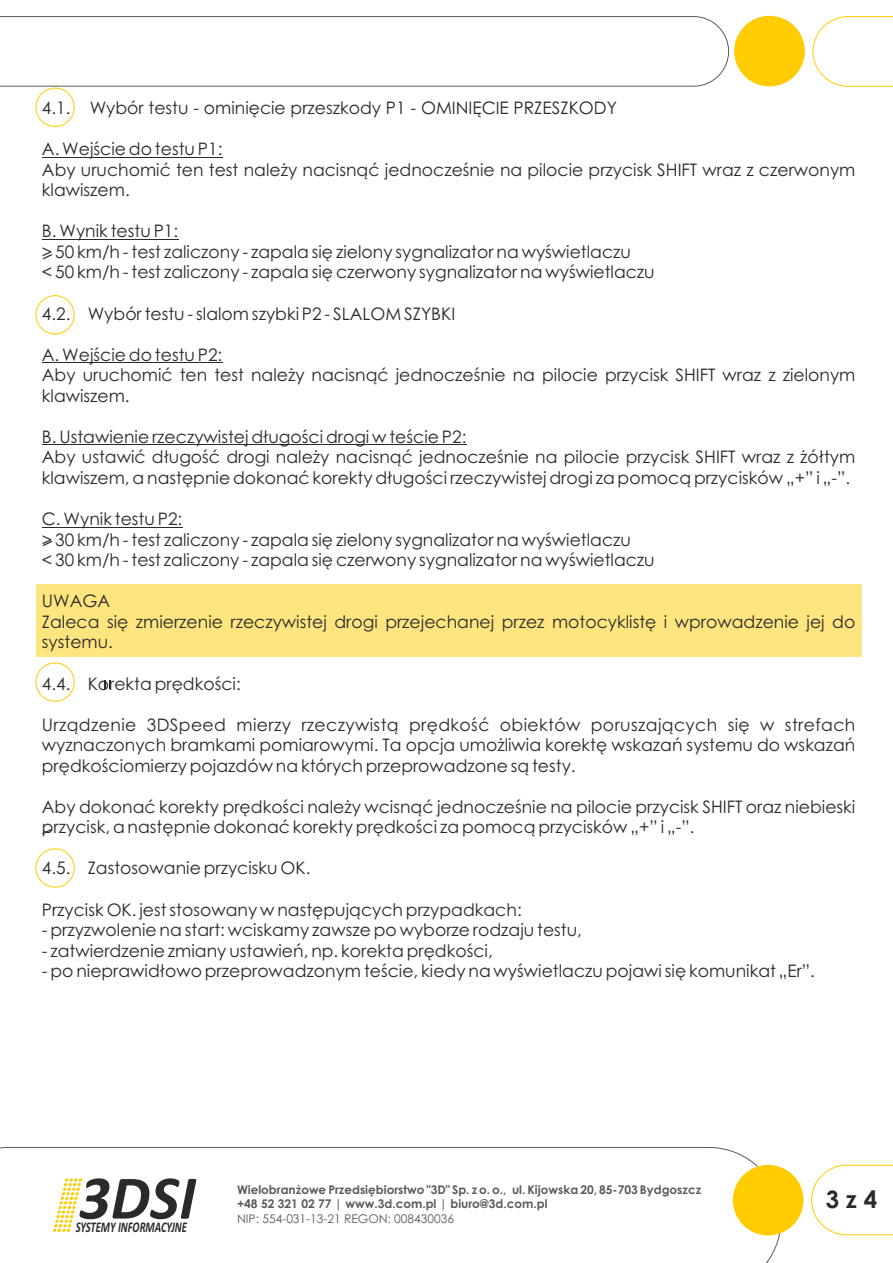
<style>
.page{position:relative;width:893px;height:1263px;background:#fff}
.page>*{position:absolute;margin:0;border:0;box-sizing:border-box;transform-origin:0 0}
.t1{font:italic 700 62.55px "Calibri";color:#2b2a29}
.t2{font:700 24px "Century Gothic";color:#2b2a29}
.t3{font:17.25px/20.5px "Century Gothic";color:#2b2a29}
.t4{font:italic 700 14.85px "Calibri";color:#2b2a29;scale:.71 1}
.t5{font:700 12px "Century Gothic";color:#5b5b5b}
.t6{font:12px "Century Gothic";color:#5b5b5b}
</style>
<div class="page">
<div style="left:36px;top:584px;width:825px;height:72px;background:#fee580"></div>
<svg style="left:813px;top:16px;width:80px;height:70px"></svg>
<svg style="left:0;top:16px;width:729px;height:70px"></svg>
<div style="left:734px;top:16px;width:70px;height:70px;background:#fecc00;border:1px solid #fecc00;border-radius:50%"></div>
<svg style="left:811px;top:1165px;width:82px;height:70px"></svg>
<svg style="left:0;top:1147px;width:781px;height:116px"></svg>
<div style="left:733px;top:1165px;width:70px;height:70px;background:#fecc00;border:1px solid #fecc00;border-radius:50%"></div>
<svg style="left:53px;top:1178px;width:29px;height:54px"></svg>
<hr style="left:42px;top:157px;width:180px;height:1px;background:#2b2a29">
<hr style="left:42px;top:239px;width:136px;height:1px;background:#2b2a29">
<hr style="left:42px;top:362px;width:180px;height:1px;background:#2b2a29">
<hr style="left:42px;top:444px;width:424px;height:1px;background:#2b2a29">
<hr style="left:42px;top:527px;width:140px;height:1px;background:#2b2a29">
<div style="left:36px;top:88px;width:38px;height:39px;border:1px solid #fecc00;border-radius:50%"></div>
<div style="left:36px;top:295px;width:38px;height:39px;border:1px solid #fecc00;border-radius:50%"></div>
<div style="left:36px;top:663px;width:38px;height:38px;border:1px solid #fecc00;border-radius:50%"></div>
<svg style="left:42px;top:254px;width:11px;height:6px"></svg>
<svg style="left:42px;top:540px;width:11px;height:7px"></svg>
<svg style="left:105px;top:680px;width:6px;height:8px"></svg>
<svg style="left:42px;top:829px;width:10px;height:6px"></svg>
<div style="left:36px;top:849px;width:38px;height:38px;border:1px solid #fecc00;border-radius:50%"></div>
<p class="t3" style="left:42px;top:99px;width:576px">4.1. Wybór testu - ominięcie przeszkody P1 - OMINIĘCIE PRZESZKODY</p>
<p class="t3" style="left:42px;top:140px;width:182px">A. Wejście do testu P1:</p>
<p class="t3" style="left:42px;top:161px;width:815px">Aby uruchomić ten test należy nacisnąć jednocześnie na pilocie przycisk SHIFT wraz z czerwonym klawiszem.</p>
<p class="t3" style="left:42px;top:222px;width:138px">B. Wynik testu P1:</p>
<p class="t3" style="left:42px;top:263px;width:614px">&lt; 50 km/h - test zaliczony - zapala się czerwony sygnalizator na wyświetlaczu</p>
<p class="t3" style="left:42px;top:305px;width:415px">4.2. Wybór testu - slalom szybki P2 - SLALOM SZYBKI</p>
<p class="t3" style="left:42px;top:346px;width:815px">A. Wejście do testu P2:<br>Aby uruchomić ten test należy nacisnąć jednocześnie na pilocie przycisk SHIFT wraz z zielonym klawiszem.</p>
<p class="t3" style="left:42px;top:243px;width:591px">&gt; 50 km/h - test zaliczony - zapala się zielony sygnalizator na wyświetlaczu</p>
<p class="t3" style="left:42px;top:428px;width:426px">B. Ustawienie rzeczywistej długości drogi w teście P2:</p>
<p class="t3" style="left:42px;top:448px;width:815px">Aby ustawić długość drogi należy nacisnąć jednocześnie na pilocie przycisk SHIFT wraz z żółtym klawiszem, a następnie dokonać korekty długości rzeczywistej drogi za pomocą przycisków „+” i „-”.</p>
<p class="t3" style="left:42px;top:510px;width:591px">C. Wynik testu P2:<br>&gt; 30 km/h - test zaliczony - zapala się zielony sygnalizator na wyświetlaczu</p>
<p class="t3" style="left:42px;top:551px;width:614px">&lt; 30 km/h - test zaliczony - zapala się czerwony sygnalizator na wyświetlaczu</p>
<p class="t3" style="left:42px;top:592px;width:70px">UWAGA</p>
<p class="t3" style="left:42px;top:613px;width:815px">Zaleca się zmierzenie rzeczywistej drogi przejechanej przez motocyklistę i wprowadzenie jej do systemu.</p>
<p class="t3" style="left:42px;top:674px;width:200px">4.4. Korekta prędkości:</p>
<p class="t3" style="left:42px;top:716px;width:815px;text-align:justify">Urządzenie 3DSpeed mierzy rzeczywistą prędkość obiektów poruszających się w strefach wyznaczonych bramkami pomiarowymi. Ta opcja umożliwia korektę wskazań systemu do wskazań prędkościomierzy pojazdów na których przeprowadzone są testy.</p>
<p class="t3" style="left:42px;top:798px;width:815px">Aby dokonać korekty prędkości należy wcisnąć jednocześnie na pilocie przycisk SHIFT oraz niebieski przycisk, a następnie dokonać korekty prędkości za pomocą przycisków „+” i „-”.</p>
<p class="t3" style="left:42px;top:859px;width:270px">4.5. Zastosowanie przycisku OK.</p>
<p class="t3" style="left:42px;top:901px;width:481px">Przycisk OK. jest stosowany w następujących przypadkach:</p>
<p class="t3" style="left:42px;top:921px;width:542px">- przyzwolenie na start: wciskamy zawsze po wyborze rodzaju testu,</p>
<p class="t3" style="left:42px;top:942px;width:452px">- zatwierdzenie zmiany ustawień, np. korekta prędkości,</p>
<p class="t3" style="left:42px;top:962px;width:775px">- po nieprawidłowo przeprowadzonym teście, kiedy na wyświetlaczu pojawi się komunikat „Er”.</p>
<h1 class="t1" style="left:79px;top:1172px;width:118px">3DSI</h1>
<p class="t4" style="left:76px;top:1220px;width:158px">SYSTEMY INFORMACYJNE</p>
<p class="t5" style="left:237px;top:1185px;width:466px">Wielobranżowe Przedsiębiorstwo "3D" Sp. z o. o., ul. Kijowska 20, 85-703 Bydgoszcz</p>
<p class="t5" style="left:237px;top:1199px;width:312px">+48 52 321 02 77 | www.3d.com.pl | biuro@3d.com.pl</p>
<p class="t6" style="left:237px;top:1213px;width:219px">NIP: 554-031-13-21 REGON: 008430036</p>
<h2 class="t2" style="left:826px;top:1190px;width:53px">3 z 4</h2>
</div>
